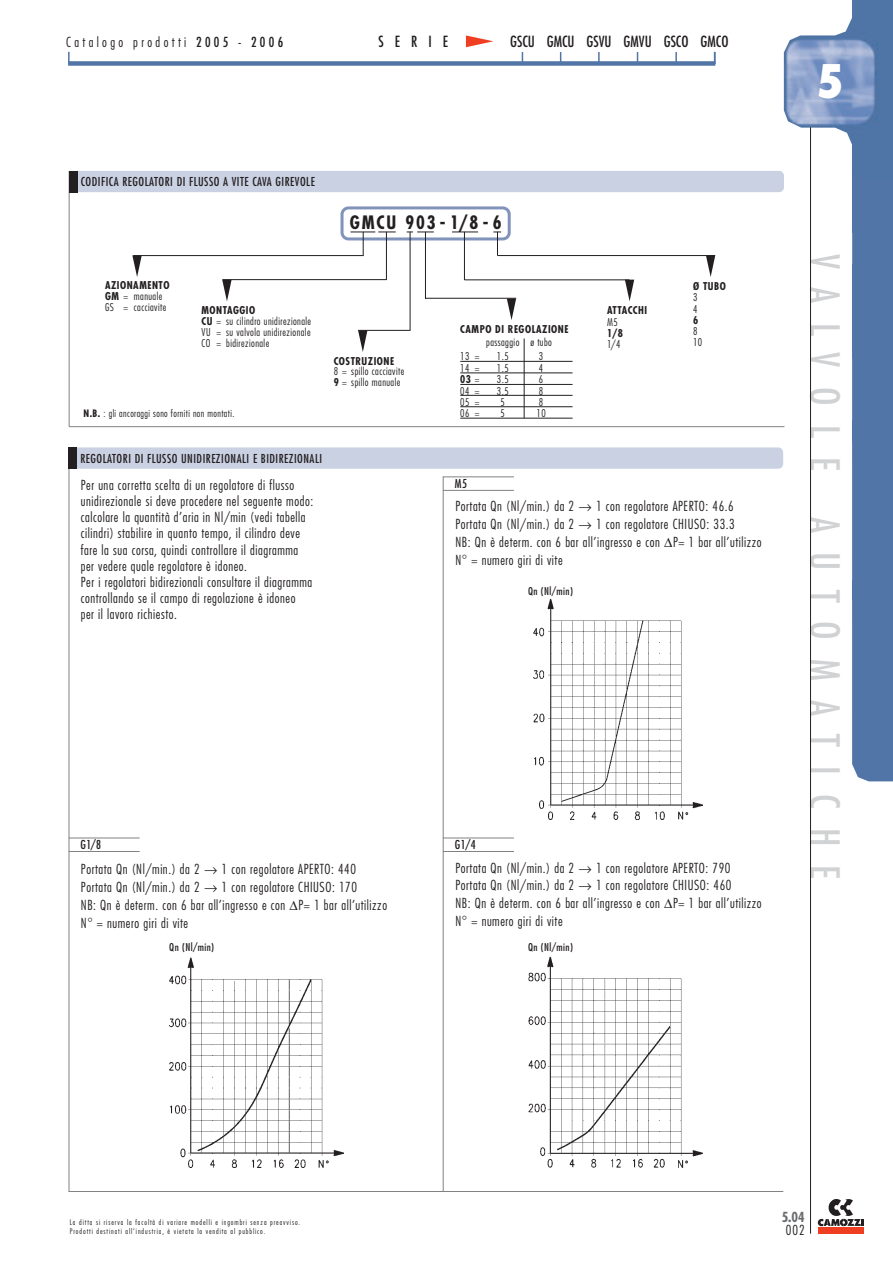
<style>
.page{position:relative;width:893px;height:1262px;background:#fff}
.page>*{position:absolute;margin:0;border:0;box-sizing:border-box;transform-origin:0 0}
.t1{font:800 condensed 45px "Futura";color:#fff}
.t2{font:condensed 39px "Futura";letter-spacing:.495em;color:#d1d2d4}
.t3{font:700 condensed 18px "Futura";letter-spacing:.1em;color:#231f20}
.t4{font:condensed 15px "Futura";color:#231f20}
.t5{font:300 condensed 13.5px/17.9px "Futura";letter-spacing:.04em;color:#231f20}
.t6{font:300 condensed 13.5px "Futura";letter-spacing:.25em;color:#231f20}
.t7{font:700 condensed 13.5px "Futura";color:#6c6d70}
.t8{font:condensed 12px "Futura";letter-spacing:.04em;color:#231f20}
.t9{font:300 condensed 10.5px/10.8px "Futura";letter-spacing:.04em;color:#231f20}
.t10{font:700 condensed 10.5px "Futura";letter-spacing:.05em;color:#231f20}
.t11{font:condensed 10.5px "Futura";letter-spacing:.04em;color:#231f20}
.t12{font:300 condensed 10.05px "Futura";letter-spacing:.04em;color:#231f20}
.t13{font:300 condensed 7.5px/9px "Futura";letter-spacing:.125em;color:#231f20}
.s1{font-weight:400}
.s2{font-weight:700}
.s3{font-weight:300}
</style>
<div class="page">
<img style="left:533px;top:598px;width:169px;height:222px">
<img style="left:783px;top:0;width:109px;height:190px">
<div style="left:852px;top:599px;width:40px;height:182px;background:#5075a6"></div>
<div style="left:852px;top:443px;width:40px;height:156px;background:#5075a6"></div>
<div style="left:852px;top:358px;width:40px;height:85px;background:#5075a6"></div>
<img style="left:843px;top:179px;width:49px;height:179px">
<img style="left:168px;top:957px;width:175px;height:210px">
<img style="left:528px;top:956px;width:174px;height:211px">
<hr style="left:69px;top:447px;width:1px;height:744px;background:#808285">
<hr style="left:443px;top:476px;width:1px;height:715px;background:#808285">
<div style="left:70px;top:447px;width:713px;height:22px;background:#cad1e3;border-radius:5px"></div>
<div style="left:70px;top:171px;width:714px;height:21px;background:#cad1e3;border-radius:5px"></div>
<hr style="left:133px;top:255px;width:230px;height:1px;background:#231f20">
<svg style="left:222px;top:280px;width:9px;height:21px"></svg>
<hr style="left:386px;top:232px;width:1px;height:48px;background:#231f20">
<hr style="left:222px;top:279px;width:164px;height:1px;background:#231f20">
<svg style="left:132px;top:255px;width:10px;height:22px"></svg>
<hr style="left:425px;top:232px;width:1px;height:66px;background:#231f20">
<hr style="left:425px;top:298px;width:91px;height:1px;background:#231f20">
<hr style="left:358px;top:330px;width:52px;height:1px;background:#231f20">
<svg style="left:507px;top:298px;width:9px;height:22px"></svg>
<hr style="left:410px;top:232px;width:1px;height:98px;background:#231f20">
<svg style="left:358px;top:330px;width:9px;height:22px"></svg>
<hr style="left:460px;top:361px;width:112px;height:1px;background:#231f20">
<hr style="left:460px;top:372px;width:112px;height:1px;background:#231f20">
<hr style="left:460px;top:384px;width:112px;height:1px;background:#231f20">
<hr style="left:460px;top:395px;width:112px;height:1px;background:#231f20">
<hr style="left:460px;top:406px;width:112px;height:1px;background:#231f20">
<hr style="left:460px;top:418px;width:112px;height:1px;background:#231f20">
<hr style="left:464px;top:232px;width:1px;height:48px;background:#231f20">
<hr style="left:497px;top:255px;width:218px;height:1px;background:#231f20">
<svg style="left:706px;top:256px;width:9px;height:21px"></svg>
<hr style="left:464px;top:279px;width:165px;height:1px;background:#231f20">
<svg style="left:625px;top:280px;width:9px;height:21px"></svg>
<hr style="left:69px;top:171px;width:1px;height:256px;background:#808285">
<hr style="left:69px;top:426px;width:715px;height:1px;background:#808285">
<hr style="left:69px;top:1191px;width:714px;height:1px;background:#808285">
<div style="left:68px;top:61px;width:647px;height:5px;background:#5075a6"></div>
<svg style="left:68px;top:52px;width:2px;height:10px"></svg>
<svg style="left:466px;top:35px;width:27px;height:12px"></svg>
<div style="left:69px;top:171px;width:9px;height:21px;background:#231f20"></div>
<div style="left:69px;top:447px;width:8px;height:22px;background:#231f20"></div>
<svg style="left:521px;top:52px;width:2px;height:10px"></svg>
<svg style="left:636px;top:52px;width:2px;height:10px"></svg>
<svg style="left:675px;top:52px;width:2px;height:10px"></svg>
<svg style="left:713px;top:52px;width:2px;height:10px"></svg>
<svg style="left:340px;top:206px;width:170px;height:50px"></svg>
<hr style="left:524px;top:338px;width:1px;height:80px;background:#231f20">
<hr style="left:443px;top:476px;width:71px;height:1px;background:#808285">
<hr style="left:443px;top:490px;width:71px;height:1px;background:#808285">
<hr style="left:443px;top:837px;width:71px;height:1px;background:#808285">
<hr style="left:443px;top:851px;width:71px;height:1px;background:#808285">
<hr style="left:69px;top:837px;width:71px;height:1px;background:#808285">
<hr style="left:69px;top:851px;width:71px;height:1px;background:#808285">
<div style="left:817px;top:1227px;width:46px;height:6px;background:#ef3e22"></div>
<svg style="left:817px;top:1199px;width:46px;height:27px"></svg>
<hr style="left:810px;top:127px;width:1px;height:1106px;background:#231f20">
<p class="t6" style="left:66px;top:36px;width:218px">Catalogo prodotti <span class="s1">2005 - 2006</span></p>
<p class="t4" style="left:378px;top:34px;width:71px">SERIE</p>
<p class="t4" style="left:510px;top:35px;width:103px">GSCU GMCU GSVU</p>
<p class="t4" style="left:663px;top:35px;width:66px">GSCO GMCO</p>
<p class="t4" style="left:623px;top:35px;width:30px">GMVU</p>
<p class="t8" style="left:81px;top:176px;width:236px">CODIFICA REGOLATORI DI FLUSSO A VITE CAVA GIREVOLE</p>
<h3 class="t3" style="left:350px;top:214px;width:153px">GMCU 903 - 1/8 - 6</h3>
<p class="t9" style="left:105px;top:281px;width:66px"><span class="s2">AZIONAMENTO<br>GM</span> = manuale<br>GS = cacciavite</p>
<p class="t9" style="left:201px;top:306px;width:111px"><span class="s2">MONTAGGIO<br>CU</span> = su cilindro unidirezionale<br>VU = su valvola unidirezionale<br>CO = bidirezionale</p>
<p class="t12" style="left:83px;top:408px;width:152px"><span class="s2">N.B.</span> : gli ancoraggi sono forniti non montati.</p>
<p class="t10" style="left:333px;top:356px;width:62px">COSTRUZIONE</p>
<p class="t9" style="left:333px;top:367px;width:72px">8 = spillo cacciavite<br><span class="s2">9</span> = spillo manuale</p>
<p class="t8" style="left:80px;top:453px;width:243px">REGOLATORI DI FLUSSO UNIDIREZIONALI E BIDIREZIONALI</p>
<p class="t5" style="left:81px;top:477px;width:234px;line-height:16.2px">Per una corretta scelta di un regolatore di flusso unidirezionale si deve procedere nel seguente modo: calcolare la quantità d’aria in Nl/min (vedi tabella cilindri) stabilire in quanto tempo, il cilindro deve fare la sua corsa, quindi controllare il diagramma per vedere quale regolatore è idoneo.<br>Per i regolatori bidirezionali consultare il diagramma controllando se il campo di regolazione è idoneo<br>per il lavoro richiesto.</p>
<p class="t10" style="left:460px;top:325px;width:110px">CAMPO DI REGOLAZIONE</p>
<p class="t9" style="left:486px;top:337px;width:67px">passaggio ø tubo</p>
<p class="t9" style="left:460px;top:351px;width:21px">13 =</p>
<p class="t9" style="left:497px;top:351px;width:13px">1.5</p>
<p class="t9" style="left:539px;top:351px;width:6px">3</p>
<p class="t9" style="left:460px;top:363px;width:21px">14 =</p>
<p class="t9" style="left:497px;top:363px;width:13px">1.5</p>
<p class="t9" style="left:539px;top:363px;width:6px">4</p>
<p class="t10" style="left:460px;top:374px;width:21px">03 <span class="s3">=</span></p>
<p class="t9" style="left:497px;top:374px;width:13px">3.5</p>
<p class="t9" style="left:539px;top:374px;width:6px">6</p>
<p class="t9" style="left:460px;top:386px;width:21px">04 =</p>
<p class="t9" style="left:497px;top:386px;width:13px">3.5</p>
<p class="t9" style="left:539px;top:386px;width:6px">8</p>
<p class="t9" style="left:460px;top:397px;width:21px">05 =</p>
<p class="t9" style="left:500px;top:397px;width:6px">5</p>
<p class="t9" style="left:539px;top:397px;width:6px">8</p>
<p class="t9" style="left:460px;top:409px;width:21px">06 =</p>
<p class="t9" style="left:500px;top:409px;width:6px">5</p>
<p class="t9" style="left:536px;top:409px;width:11px">10</p>
<p class="t8" style="left:455px;top:478px;width:14px">M5</p>
<p class="t10" style="left:607px;top:306px;width:42px">ATTACCHI</p>
<p class="t9" style="left:607px;top:317px;width:12px">M5</p>
<p class="t10" style="left:607px;top:328px;width:18px">1/8</p>
<p class="t9" style="left:607px;top:339px;width:15px">1/4</p>
<p class="t10" style="left:693px;top:281px;width:34px">Ø TUBO</p>
<p class="t9" style="left:693px;top:292px;width:6px;line-height:11.2px">3<br>4</p>
<p class="t10" style="left:693px;top:315px;width:7px">6</p>
<p class="t9" style="left:693px;top:326px;width:11px;line-height:11.2px">8<br>10</p>
<p class="t5" style="left:455px;top:498px;width:308px">Portata Qn (Nl/min.) da 2 → 1 con regolatore APERTO: 46.6<br>Portata Qn (Nl/min.) da 2 → 1 con regolatore CHIUSO: 33.3<br>NB: Qn è determ. con 6 bar all’ingresso e con ∆P= 1 bar all’utilizzo N° = numero giri di vite</p>
<p class="t11" style="left:528px;top:586px;width:46px">Qn (Nl/min)</p>
<p class="t8" style="left:80px;top:839px;width:22px">G1/8</p>
<p class="t8" style="left:455px;top:839px;width:22px">G1/4</p>
<p class="t5" style="left:81px;top:861px;width:308px">Portata Qn (Nl/min.) da 2 → 1 con regolatore APERTO: 440<br>Portata Qn (Nl/min.) da 2 → 1 con regolatore CHIUSO: 170<br>NB: Qn è determ. con 6 bar all’ingresso e con ∆P= 1 bar all’utilizzo N° = numero giri di vite</p>
<p class="t11" style="left:169px;top:942px;width:46px">Qn (Nl/min)</p>
<p class="t5" style="left:455px;top:859px;width:308px">Portata Qn (Nl/min.) da 2 → 1 con regolatore APERTO: 790<br>Portata Qn (Nl/min.) da 2 → 1 con regolatore CHIUSO: 460<br>NB: Qn è determ. con 6 bar all’ingresso e con ∆P= 1 bar all’utilizzo N° = numero giri di vite</p>
<p class="t11" style="left:528px;top:942px;width:46px">Qn (Nl/min)</p>
<h1 class="t1" style="left:816px;top:62px;width:29px">5</h1>
<h2 class="t2" style="left:842px;top:254px;width:626px;rotate:90deg">VALVOLE AUTOMATICHE</h2>
<p class="t13" style="left:70px;top:1218px;width:232px">La ditta si riserva la facoltà di variare modelli e ingombri senza preavviso.<br>Prodotti destinati all’industria, è vietata la vendita al pubblico.</p>
<p class="t7" style="left:781px;top:1210px;width:25px">5.04</p>
<p class="t5" style="left:785px;top:1222px;width:21px">002</p>
</div>
